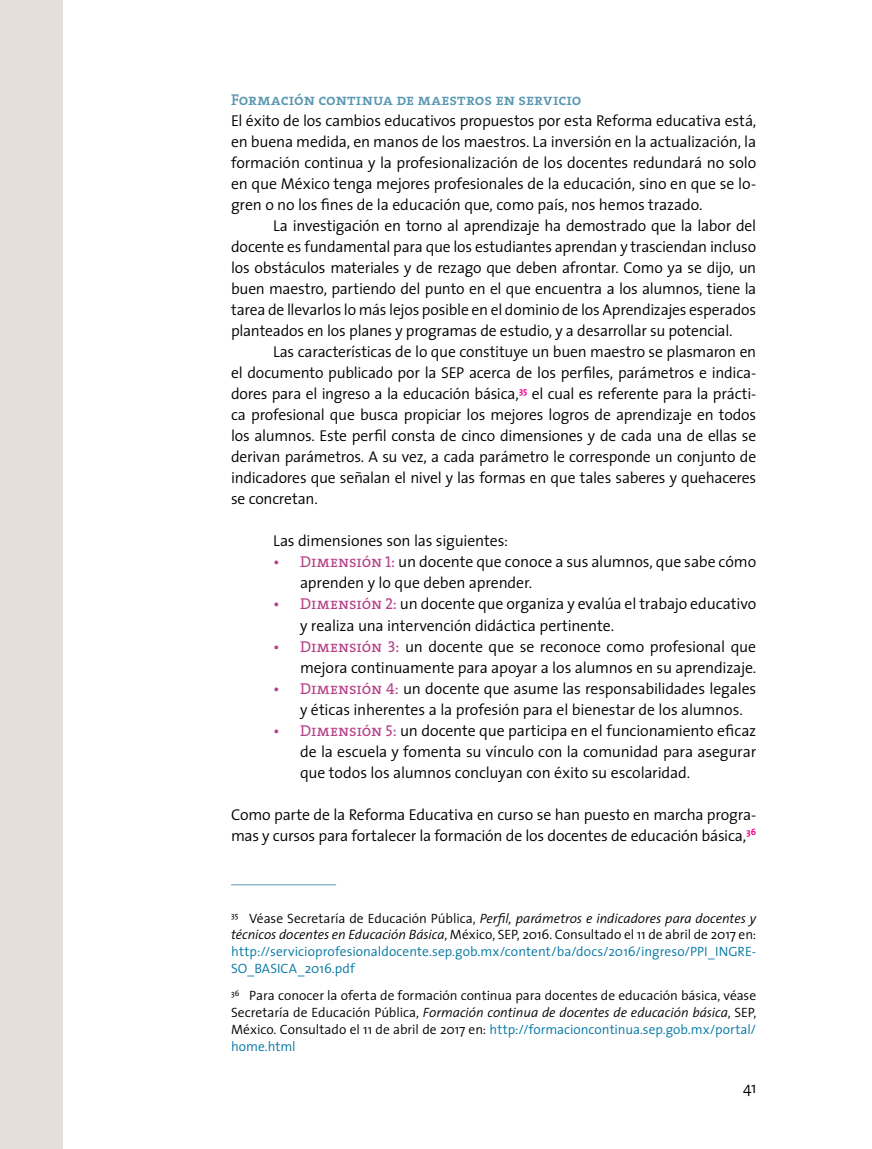
<style>
.page{position:relative;width:872px;height:1149px;background:#fff}
.page>*{position:absolute;margin:0;border:0;box-sizing:border-box;transform-origin:0 0}
.t1{font:300 15.75px/21px "The Sans";letter-spacing:-.01em;color:#000;text-align:justify}
.t2{font:15.75px "The Serif Semi Bold Caps";letter-spacing:-.005em;color:#5997b1}
.t3{font:300 13.5px/16.8px "The Sans";letter-spacing:.005em;color:#0076a3;text-align:justify}
.t4{font:300 13.5px/16.8px "The Sans";color:#000;text-align:justify}
.s1{font-family:"The Serif Regular Caps";font-weight:400;color:#b54288}
.s2{color:#000}
.s3{font-style:italic;color:#000}
.s4{font-style:italic}
.s5{color:#0076a3}
</style>
<div class="page">
<div style="left:0;top:1px;width:63px;height:1147px;background:#e5dfda"></div>
<hr style="left:231px;top:884px;width:105px;height:1px;background:#5997b1">
<p class="t2" style="left:231px;top:87px;width:352px">Formación continua de maestros en servicio</p>
<p class="t1" style="left:231px;top:110px;width:527px">El éxito de los cambios educativos propuestos por esta Reforma educativa está, en buena medida, en manos de los maestros. La inversión en la actualización, la formación continua y la profesionalización de los docentes redundará no solo en que México tenga mejores profesionales de la educación, sino en que se lo&shy;gren o no los fines de la educación que, como país, nos hemos trazado.</p>
<p class="t1" style="left:231px;top:215px;width:527px;text-indent:42px">La investigación en torno al aprendizaje ha demostrado que la labor del docente es fundamental para que los estudiantes aprendan y trasciendan incluso los obstáculos materiales y de rezago que deben afrontar. Como ya se dijo, un buen maestro, partiendo del punto en el que encuentra a los alumnos, tiene la tarea de llevarlos lo más lejos posible en el dominio de los Aprendizajes esperados planteados en los planes y programas de estudio, y a desarrollar su potencial.</p>
<p class="t1" style="left:231px;top:341px;width:527px;text-indent:42px">Las características de lo que constituye un buen maestro se plasmaron en el documento publicado por la SEP acerca de los perfiles, parámetros e indica&shy;dores para el ingreso a la educación básica,<sup>35</sup> el cual es referente para la prácti&shy;ca profesional que busca propiciar los mejores logros de aprendizaje en todos los alumnos. Este perfil consta de cinco dimensiones y de cada una de ellas se derivan parámetros. A su vez, a cada parámetro le corresponde un conjunto de indicadores que señalan el nivel y las formas en que tales saberes y quehaceres se concretan.</p>
<p class="t1" style="left:300px;top:530px;width:458px;text-align:left;text-indent:-27px">Las dimensiones son las siguientes:<br><span class="s1">Dimensión 1:</span> un docente que conoce a sus alumnos, que sabe cómo aprenden y lo que deben aprender.<br><span class="s1">Dimensión 2:</span> un docente que organiza y evalúa el trabajo educativo y realiza una intervención didáctica pertinente.<br><span class="s1">Dimensión 3:</span> un docente que se reconoce como profesional que mejora continuamente para apoyar a los alumnos en su aprendizaje.<br><span class="s1">Dimensión 4:</span> un docente que asume las responsabilidades legales y éticas inherentes a la profesión para el bienestar de los alumnos.<br><span class="s1">Dimensión 5:</span> un docente que participa en el funcionamiento eficaz de la escuela y fomenta su vínculo con la comunidad para asegurar que todos los alumnos concluyan con éxito su escolaridad.</p>
<p class="t1" style="left:231px;top:803px;width:526px">Como parte de la Reforma Educativa en curso se han puesto en marcha progra&shy;mas y cursos para fortalecer la formación de los docentes de educación básica,<sup>36</sup></p>
<p class="t3" style="left:231px;top:909px;width:527px"><sup>35</sup> <span class="s2">Véase Secretaría de Educación Pública,</span> <span class="s3">Perfil, parámetros e indicadores para docentes y técnicos docentes en Educación Básica</span><span class="s2">, México, SEP, 2016. Consultado el 11 de abril de 2017 en: </span>http://servicioprofesionaldocente.sep.gob.mx/content/ba/docs/2016/ingreso/PPI_INGRE-SO_BASICA_2016.pdf</p>
<p class="t4" style="left:231px;top:986px;width:527px"><sup>36</sup> Para conocer la oferta de formación continua para docentes de educación básica, véase Secretaría de Educación Pública, <span class="s4">Formación continua de docentes de educación básica</span>, SEP, México. Consultado el 11 de abril de 2017 en: <span class="s5">http://formacioncontinua.sep.gob.mx/portal/ home.html</span></p>
<p class="t1" style="left:743px;top:1076px;width:15px">41</p>
</div>
